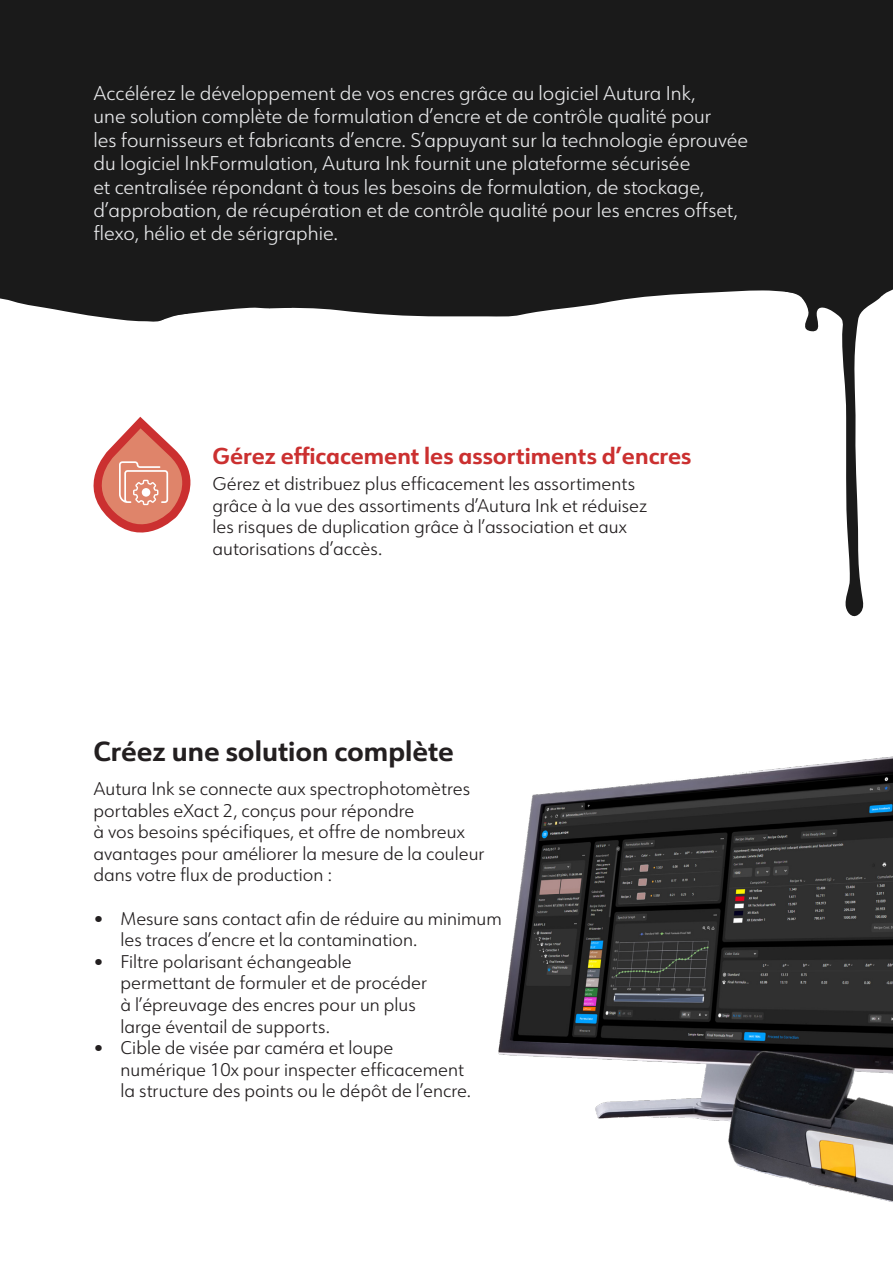
<style>
.page{position:relative;width:893px;height:1263px;background:#fff}
.page>*{position:absolute;margin:0;border:0;box-sizing:border-box;transform-origin:0 0}
.H9{font:700 27px "URW Form";color:#231f20}
.t1{font:700 22.5px "URW Form";color:#cb3030}
.TX2{font:300 19.5px/23.4px "URW Form";color:#e6e7e9}
.TX1{font:300 18px/21.6px "URW Form";color:#231f20}
</style>
<div class="page">
<svg style="left:93px;top:417px;width:98px;height:116px"></svg>
<div style="left:142px;top:488px;width:8px;height:9px;background:#fff;border-radius:50%"></div>
<div style="left:0;top:0;width:893px;height:284px;background:#1a1a1a"></div>
<svg style="left:292px;top:284px;width:493px;height:33px;fill:#1a1a1a"></svg>
<svg style="left:0;top:284px;width:292px;height:38px"></svg>
<svg style="left:785px;top:284px;width:108px;height:333px"></svg>
<img style="left:498px;top:756px;width:395px;height:446px">
<p class="TX2" style="left:94px;top:81px;width:656px">Accélérez le développement de vos encres grâce au logiciel Autura Ink,<br>une solution complète de formulation d’encre et de contrôle qualité pour<br>les fournisseurs et fabricants d’encre. S’appuyant sur la technologie éprouvée du logiciel InkFormulation, Autura Ink fournit une plateforme sécurisée<br>et centralisée répondant à tous les besoins de formulation, de stockage, d’approbation, de récupération et de contrôle qualité pour les encres offset, flexo, hélio et de sérigraphie.</p>
<h6 class="t1" style="left:213px;top:440px;width:480px">Gérez efficacement les assortiments d’encres</h6>
<p class="TX1" style="left:213px;top:472px;width:436px">Gérez et distribuez plus efficacement les assortiments grâce à la vue des assortiments d’Autura Ink et réduisez les risques de duplication grâce à l’association et aux autorisations d’accès.</p>
<p class="H9" style="left:94px;top:732px;width:362px">Créez une solution complète</p>
<p class="TX1" style="left:94px;top:777px;width:393px">Autura Ink se connecte aux spectrophotomètres portables eXact 2, conçus pour répondre<br>à vos besoins spécifiques, et offre de nombreux avantages pour améliorer la mesure de la couleur dans votre flux de production :</p>
<p class="TX1" style="left:121px;top:907px;width:383px;text-indent:-27px">• Mesure sans contact afin de réduire au minimum les traces d’encre et la contamination.</p>
<p class="TX1" style="left:121px;top:950px;width:308px;text-indent:-27px">• Filtre polarisant échangeable permettant de formuler et de procéder à l’épreuvage des encres pour un plus large éventail de supports.</p>
<p class="TX1" style="left:121px;top:1036px;width:352px;text-indent:-27px">• Cible de visée par caméra et loupe numérique 10x pour inspecter efficacement la structure des points ou le dépôt de l’encre.</p>
</div>
